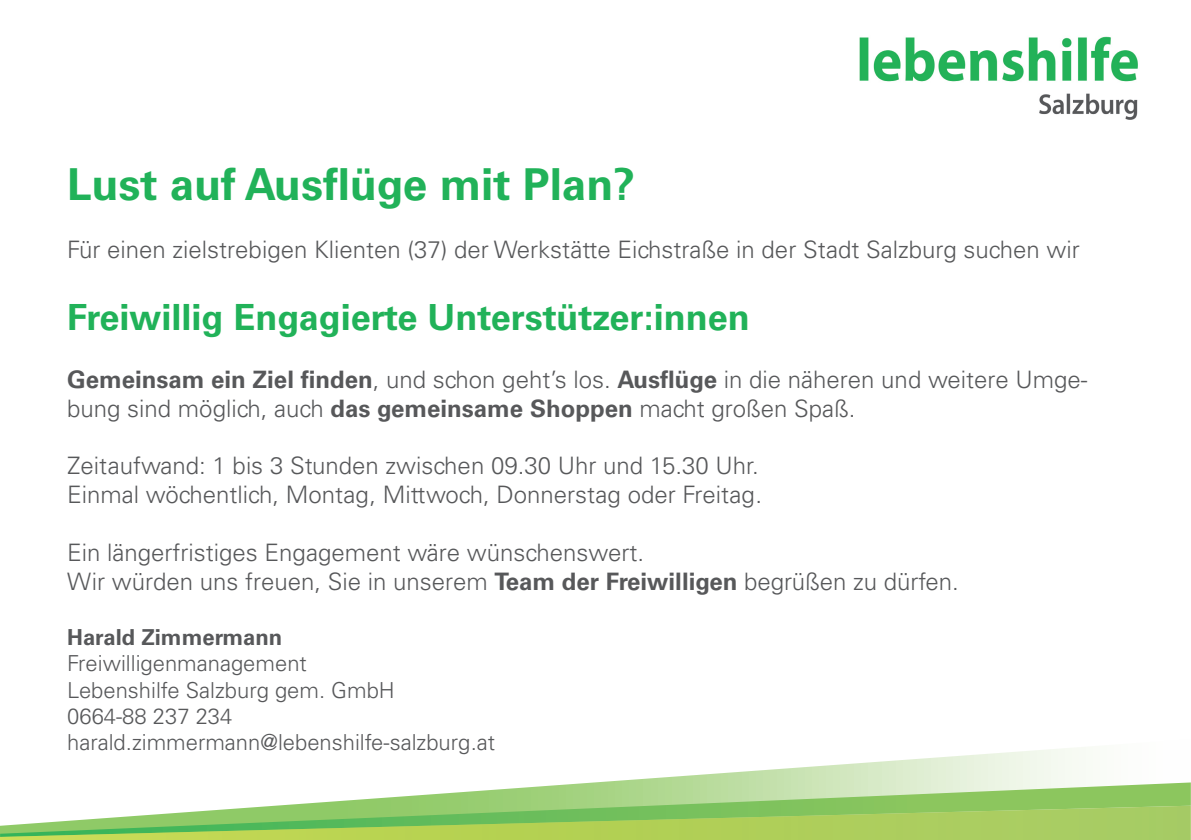
<style>
.page{position:relative;width:1191px;height:840px;background:#fff}
.page>*{position:absolute;margin:0;border:0;box-sizing:border-box;transform-origin:0 0}
.t1{font:700 44px "Univers LT Std";color:#21b259}
.t2{font:700 36px "Univers LT Std";color:#21b259}
.t3{font:300 24px/28.8px "Univers LT Std";color:#57585a}
.t4{font:300 22px/26.4px "Univers LT Std";color:#57585a}
.t5{font:700 22px "Univers LT Std";color:#57585a}
.s1{font-weight:700}
</style>
<div class="page">
<img style="left:859px;top:36px;width:279px;height:84px">
<svg style="left:602px;top:747px;width:484px;height:35px"></svg>
<svg style="left:286px;top:782px;width:904px;height:23px"></svg>
<svg style="left:0;top:805px;width:1190px;height:34px"></svg>
<p class="t1" style="left:67px;top:159px;width:569px">Lust auf Ausflüge mit Plan?</p>
<p class="t3" style="left:67px;top:235px;width:1014px">Für einen zielstrebigen Klienten (37) der Werkstätte Eichstraße in der Stadt Salzburg suchen wir</p>
<p class="t2" style="left:67px;top:296px;width:684px">Freiwillig Engagierte Unterstützer:innen</p>
<p class="t3" style="left:67px;top:364px;width:1022px"><span class="s1">Gemeinsam ein Ziel finden</span>, und schon geht’s los. <span class="s1">Ausflüge</span> in die näheren und weitere Umge&shy;bung sind möglich, auch <span class="s1">das gemeinsame Shoppen</span> macht großen Spaß.</p>
<p class="t3" style="left:67px;top:451px;width:693px">Zeitaufwand: 1 bis 3 Stunden zwischen 09.30 Uhr und 15.30 Uhr.</p>
<p class="t3" style="left:67px;top:480px;width:696px">Einmal wöchentlich, Montag, Mittwoch, Donnerstag oder Freitag.</p>
<p class="t3" style="left:67px;top:537px;width:893px">Ein längerfristiges Engagement wäre wünschenswert.<br>Wir würden uns freuen, Sie in unserem <span class="s1">Team der Freiwilligen</span> begrüßen zu dürfen.</p>
<p class="t5" style="left:67px;top:623px;width:217px">Harald Zimmermann</p>
<p class="t4" style="left:67px;top:649px;width:241px">Freiwilligenmanagement</p>
<p class="t4" style="left:67px;top:676px;width:329px">Lebenshilfe Salzburg gem. GmbH</p>
<p class="t4" style="left:67px;top:702px;width:429px">0664-88 237 234 harald.zimmermann@lebenshilfe-salzburg.at</p>
</div>
